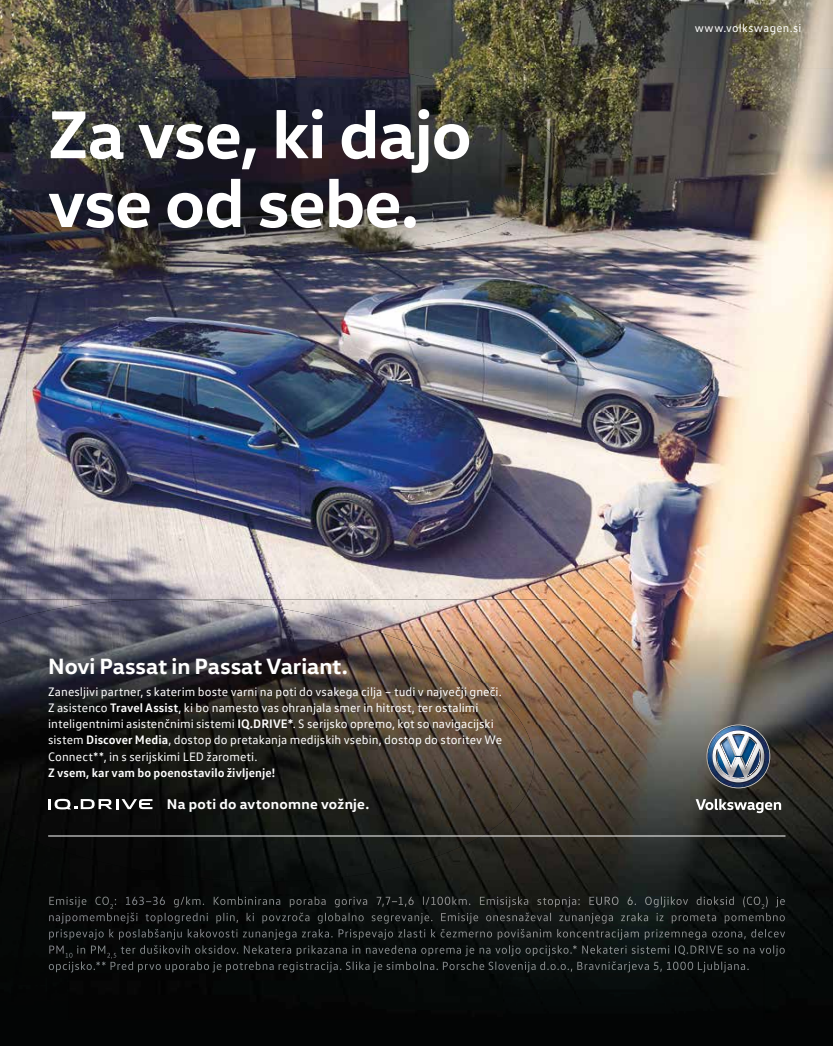
<style>
.page{position:relative;width:833px;height:1046px;background:#fff}
.page>*{position:absolute;margin:0;border:0;box-sizing:border-box;transform-origin:0 0}
.t1{font:700 68.75px/68.8px "VW Head";letter-spacing:-.015em;color:#fff}
.t2{font:700 22.5px "VW Head";letter-spacing:-.005em;color:#fff}
.t3{font:700 14.38px "VW Head";letter-spacing:.02em;color:#fff}
.t4{font:12.5px/16.2px "VW Text";letter-spacing:.005em;color:#fff}
.t5{font:700 12.5px "VW Text";letter-spacing:.005em;color:#fff}
.t6{font:11.88px "VW Text";letter-spacing:.03em;color:#fff}
.s1{font-weight:700}
</style>
<div class="page">
<img style="left:0;top:0;width:156px;height:59px">
<img style="left:156px;top:0;width:677px;height:68px">
<img style="left:433px;top:68px;width:400px;height:43px">
<img style="left:0;top:217px;width:26px;height:382px">
<img style="left:523px;top:111px;width:310px;height:43px">
<img style="left:548px;top:154px;width:285px;height:445px">
<img style="left:26px;top:217px;width:130px;height:382px">
<img style="left:417px;top:215px;width:131px;height:384px">
<img style="left:156px;top:256px;width:261px;height:343px">
<img style="left:0;top:59px;width:433px;height:158px">
<img style="left:432px;top:79px;width:91px;height:165px">
<img style="left:522px;top:112px;width:44px;height:103px">
<img style="left:48px;top:216px;width:385px;height:40px">
<div style="left:0;top:1019px;width:833px;height:26px;background:#030505"></div>
<img style="left:284px;top:599px;width:549px;height:41px">
<img style="left:413px;top:640px;width:420px;height:42px">
<img style="left:498px;top:682px;width:335px;height:42px">
<img style="left:504px;top:724px;width:329px;height:295px">
<div style="left:0;top:841px;width:69px;height:178px;background:#050706"></div>
<img style="left:417px;top:825px;width:87px;height:194px">
<div style="left:69px;top:863px;width:348px;height:156px;background:#040707"></div>
<img style="left:0;top:599px;width:284px;height:242px">
<img style="left:283px;top:609px;width:130px;height:272px">
<img style="left:412px;top:644px;width:86px;height:219px">
<img style="left:498px;top:695px;width:38px;height:130px">
<div style="left:33px;top:840px;width:251px;height:41px;background:#080909"></div>
<hr style="left:48px;top:835px;width:737px;height:1px;background:#fff">
<img style="left:705px;top:724px;width:67px;height:64px">
<svg style="left:695px;top:798px;width:86px;height:15px"></svg>
<img style="left:49px;top:896px;width:60px;height:11px">
<svg style="left:110px;top:903px;width:3px;height:5px"></svg>
<img style="left:115px;top:896px;width:645px;height:11px">
<svg style="left:761px;top:903px;width:3px;height:5px"></svg>
<img style="left:765px;top:896px;width:20px;height:11px">
<img style="left:49px;top:912px;width:736px;height:11px">
<img style="left:49px;top:928px;width:736px;height:11px">
<img style="left:49px;top:945px;width:15px;height:8px">
<svg style="left:66px;top:952px;width:6px;height:5px"></svg>
<img style="left:73px;top:945px;width:32px;height:8px">
<svg style="left:107px;top:952px;width:9px;height:6px"></svg>
<img style="left:117px;top:945px;width:668px;height:11px">
<img style="left:49px;top:961px;width:700px;height:11px">
<svg style="left:48px;top:798px;width:104px;height:11px"></svg>
<h1 class="t1" style="left:48px;top:97px;width:425px">Za vse, ki dajo vse od sebe.</h1>
<h2 class="t2" style="left:48px;top:651px;width:301px">Novi Passat in Passat Variant.</h2>
<p class="t4" style="left:48px;top:682px;width:455px">Zanesljivi partner, s katerim boste varni na poti do vsakega cilja – tudi v največji gneči.<br>Z asistenco <span class="s1">Travel Assist</span>, ki bo namesto vas ohranjala smer in hitrost, ter ostalimi inteligentnimi asistenčnimi sistemi <span class="s1">IQ.DRIVE*</span>. S serijsko opremo, kot so navigacijski sistem <span class="s1">Discover Media</span>, dostop do pretakanja medijskih vsebin, dostop do storitev We Connect**, in s serijskimi LED žarometi.</p>
<p class="t5" style="left:48px;top:764px;width:228px">Z vsem, kar vam bo poenostavilo življenje!</p>
<p class="t3" style="left:167px;top:794px;width:204px">Na poti do avtonomne vožnje.</p>
<p class="t6" style="left:695px;top:21px;width:108px">www.volkswagen.si</p>
</div>
